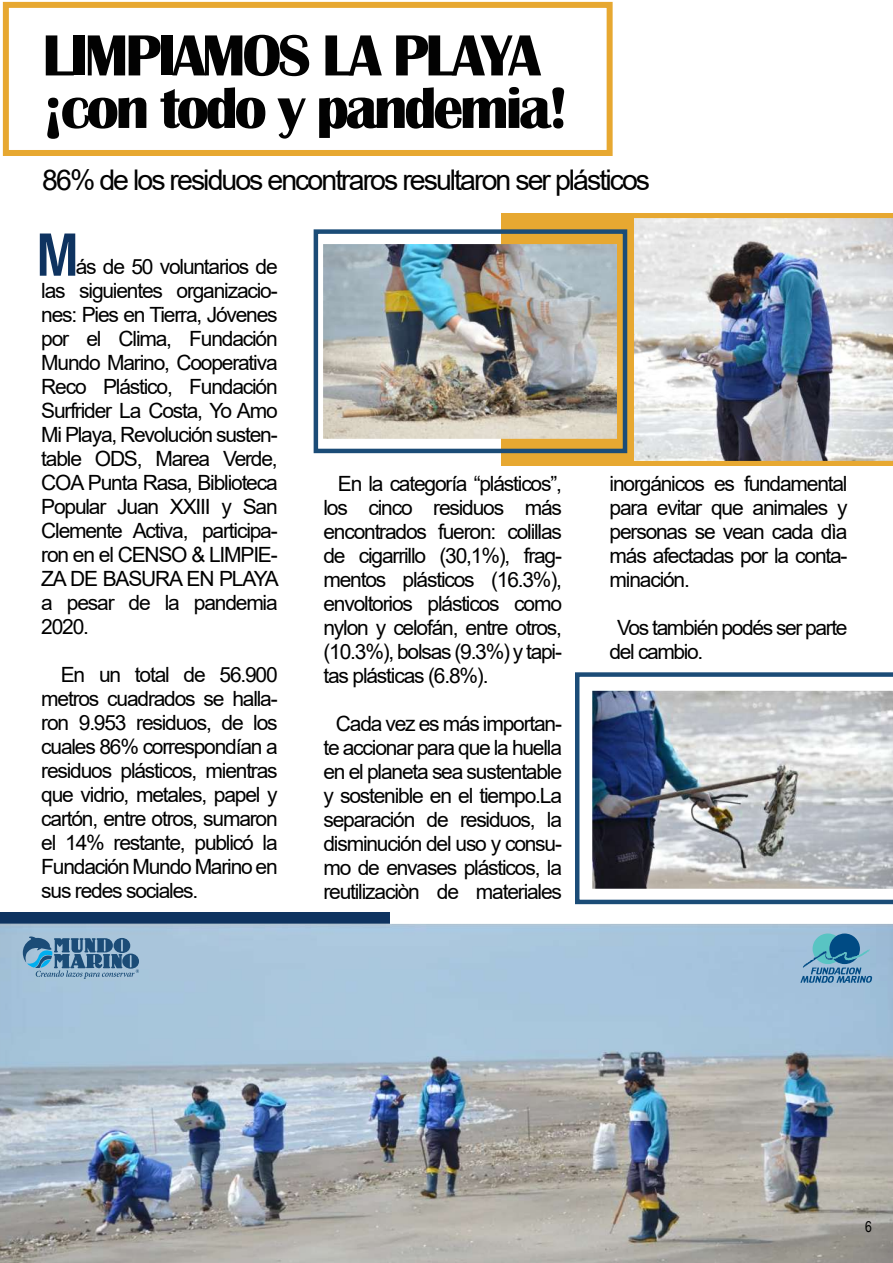
<style>
.page{position:relative;width:893px;height:1263px;background:#fff}
.page>*{position:absolute;margin:0;border:0;box-sizing:border-box;transform-origin:0 0}
.t1{font:700 61.5px "Archivo Narrow";color:#0e3360}
.t2{font:700 60px/52.5px "Britannic";letter-spacing:-.055em;color:#020202}
.t3{font:28.5px "Arial";letter-spacing:-.07em;color:#020202}
.t4{font:21px/24px "Arial";letter-spacing:-.055em;color:#000;text-align:justify}
.t5{font:15px "Arial Narrow";color:#000}
</style>
<div class="page">
<svg style="left:633px;top:213px;width:260px;height:253px;background:#e3ad48"></svg>
<div style="left:0;top:912px;width:390px;height:28px;background:#0e3360"></div>
<div style="left:3px;top:2px;width:610px;height:154px;border:6px solid #e7a831"></div>
<svg style="left:575px;top:672px;width:318px;height:232px"></svg>
<img style="left:593px;top:690px;width:300px;height:198px">
<img style="left:0;top:924px;width:893px;height:339px">
<img style="left:633px;top:219px;width:260px;height:241px">
<svg style="left:502px;top:213px;width:131px;height:253px;background:#bf9741"></svg>
<img style="left:324px;top:244px;width:292px;height:194px">
<svg style="left:23px;top:936px;width:116px;height:43px;background:#648eaf"></svg>
<svg style="left:800px;top:933px;width:72px;height:50px;background:#6199ba"></svg>
<h2 class="t2" style="left:42px;top:30px;width:528px">LIMPIAMOS LA PLAYA ¡con todo y pandemia!</h2>
<h3 class="t3" style="left:42px;top:160px;width:609px">86% de los residuos encontraros resultaron ser plásticos</h3>
<h1 class="t1" style="left:37px;top:217px;width:44px">M</h1>
<p class="t4" style="left:41px;top:255px;width:239px;text-indent:34px">ás de 50 voluntarios de las siguientes organizacio&shy;nes: Pies en Tierra, Jóvenes por el Clima, Fundación Mundo Marino, Cooperativa Reco Plástico, Fundación Surfrider La Costa, Yo Amo Mi Playa, Revolución susten&shy;table ODS, Marea Verde, COA Punta Rasa, Biblioteca Popular Juan XXIII y San Clemente Activa, participa&shy;ron en el CENSO &amp; LIMPIE-ZA DE BASURA EN PLAYA a pesar de la pandemia 2020.</p>
<p class="t4" style="left:41px;top:663px;width:238px;text-indent:20px">En un total de 56.900 metros cuadrados se halla&shy;ron 9.953 residuos, de los cuales 86% correspondían a residuos plásticos, mientras que vidrio, metales, papel y cartón, entre otros, sumaron el 14% restante, publicó la Fundación Mundo Marino en sus redes sociales.</p>
<p class="t4" style="left:610px;top:471px;width:239px">inorgánicos es fundamental para evitar que animales y personas se vean cada dìa más afectadas por la conta&shy;minación.</p>
<p class="t4" style="left:610px;top:615px;width:239px;text-indent:7px">Vos también podés ser parte del cambio.</p>
<p class="t4" style="left:323px;top:471px;width:240px;text-indent:14px">En la categoría “plásticos”, los cinco residuos más encontrados fueron: colillas de cigarrillo (30,1%), frag&shy;mentos plásticos (16.3%), envoltorios plásticos como nylon y celofán, entre otros, (10.3%), bolsas (9.3%) y tapi&shy;tas plásticas (6.8%).</p>
<p class="t4" style="left:323px;top:711px;width:240px;text-align:center">Cada vez es más importan&shy;te accionar para que la huella en el planeta sea sustentable y sostenible en el tiempo.La separación de residuos, la disminución del uso y consu&shy;mo de envases plásticos, la reutilizaciòn de materiales</p>
<p class="t5" style="left:865px;top:1215px;width:8px">6</p>
</div>
